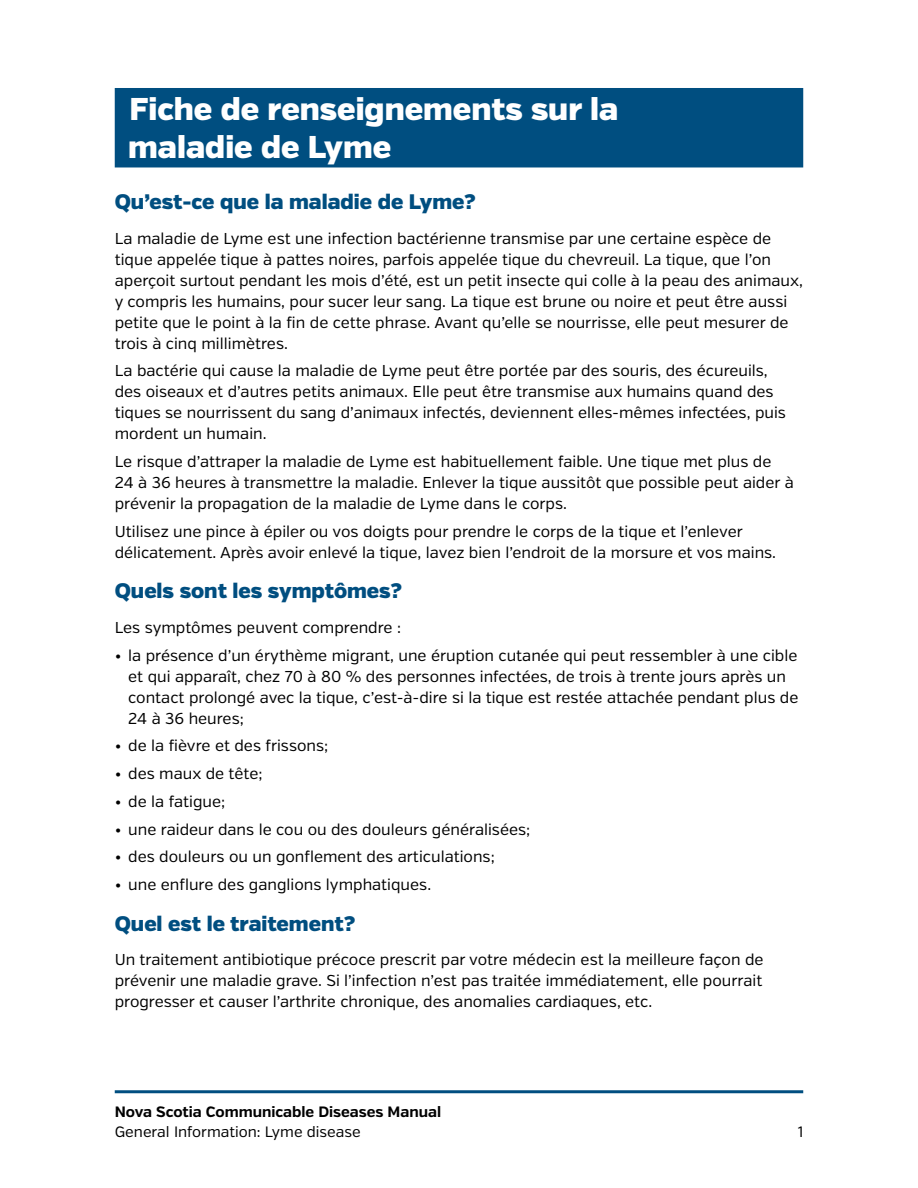
<style>
.page{position:relative;width:918px;height:1188px;background:#fff}
.page>*{position:absolute;margin:0;border:0;box-sizing:border-box;transform-origin:0 0}
.subhead_swap-double{font:900 31.5px/37.5px "Verb";color:#fff}
.Question_subhead{font:900 21px "Verb";color:#004e80}
.answer_body{font:15.75px/21px "Verb";color:#000}
.Bulleted_List_Under{font:15.75px/21px "Verb";color:#000}
.t1{font:700 15px "Verb";color:#000}
.t2{font:15px "Verb";color:#000}
</style>
<div class="page">
<hr style="left:115px;top:1090px;width:688px;height:3px;background:#004e80">
<div style="left:115px;top:88px;width:688px;height:79px;background:#004e80"></div>
<p class="subhead_swap-double" style="left:128px;top:91px;width:491px">Fiche de renseignements sur la maladie de Lyme</p>
<p class="Question_subhead" style="left:115px;top:189px;width:362px">Qu’est-ce que la maladie de Lyme?</p>
<p class="answer_body" style="left:115px;top:228px;width:690px">La maladie de Lyme est une infection bactérienne transmise par une certaine espèce de tique appelée tique à pattes noires, parfois appelée tique du chevreuil. La tique, que l’on aperçoit surtout pendant les mois d’été, est un petit insecte qui colle à la peau des animaux, y compris les humains, pour sucer leur sang. La tique est brune ou noire et peut être aussi petite que le point à la fin de cette phrase. Avant qu’elle se nourrisse, elle peut mesurer de trois à cinq millimètres.</p>
<p class="answer_body" style="left:115px;top:361px;width:673px">La bactérie qui cause la maladie de Lyme peut être portée par des souris, des écureuils, des oiseaux et d’autres petits animaux. Elle peut être transmise aux humains quand des tiques se nourrissent du sang d’animaux infectés, deviennent elles-mêmes infectées, puis mordent un humain.</p>
<p class="answer_body" style="left:115px;top:451px;width:681px">Le risque d’attraper la maladie de Lyme est habituellement faible. Une tique met plus de<br>24 à 36 heures à transmettre la maladie. Enlever la tique aussitôt que possible peut aider à prévenir la propagation de la maladie de Lyme dans le corps.</p>
<p class="answer_body" style="left:115px;top:521px;width:663px">Utilisez une pince à épiler ou vos doigts pour prendre le corps de la tique et l’enlever délicatement. Après avoir enlevé la tique, lavez bien l’endroit de la morsure et vos mains.</p>
<p class="Question_subhead" style="left:115px;top:578px;width:289px">Quels sont les symptômes?</p>
<p class="answer_body" style="left:115px;top:617px;width:288px">Les symptômes peuvent comprendre :</p>
<p class="Bulleted_List_Under" style="left:128px;top:645px;width:672px;text-indent:-14px">• la présence d’un érythème migrant, une éruption cutanée qui peut ressembler à une cible et qui apparaît, chez 70 à 80 % des personnes infectées, de trois à trente jours après un contact prolongé avec la tique, c’est-à-dire si la tique est restée attachée pendant plus de 24 à 36 heures;</p>
<p class="Bulleted_List_Under" style="left:115px;top:736px;width:215px">• de la fièvre et des frissons;</p>
<p class="Bulleted_List_Under" style="left:115px;top:763px;width:149px">• des maux de tête;</p>
<p class="Bulleted_List_Under" style="left:115px;top:791px;width:112px">• de la fatigue;</p>
<p class="Bulleted_List_Under" style="left:115px;top:819px;width:417px">• une raideur dans le cou ou des douleurs généralisées;</p>
<p class="Bulleted_List_Under" style="left:115px;top:847px;width:382px">• des douleurs ou un gonflement des articulations;</p>
<p class="Bulleted_List_Under" style="left:115px;top:874px;width:318px">• une enflure des ganglions lymphatiques.</p>
<p class="Question_subhead" style="left:115px;top:910px;width:242px">Quel est le traitement?</p>
<p class="answer_body" style="left:115px;top:949px;width:650px;text-align:justify">Un traitement antibiotique précoce prescrit par votre médecin est la meilleure façon de prévenir une maladie grave. Si l’infection n’est pas traitée immédiatement, elle pourrait progresser et causer l’arthrite chronique, des anomalies cardiaques, etc.</p>
<p class="t1" style="left:115px;top:1103px;width:328px">Nova Scotia Communicable Diseases Manual</p>
<p class="t2" style="left:115px;top:1123px;width:248px">General Information: Lyme disease</p>
<p class="t2" style="left:798px;top:1123px;width:7px">1</p>
</div>
